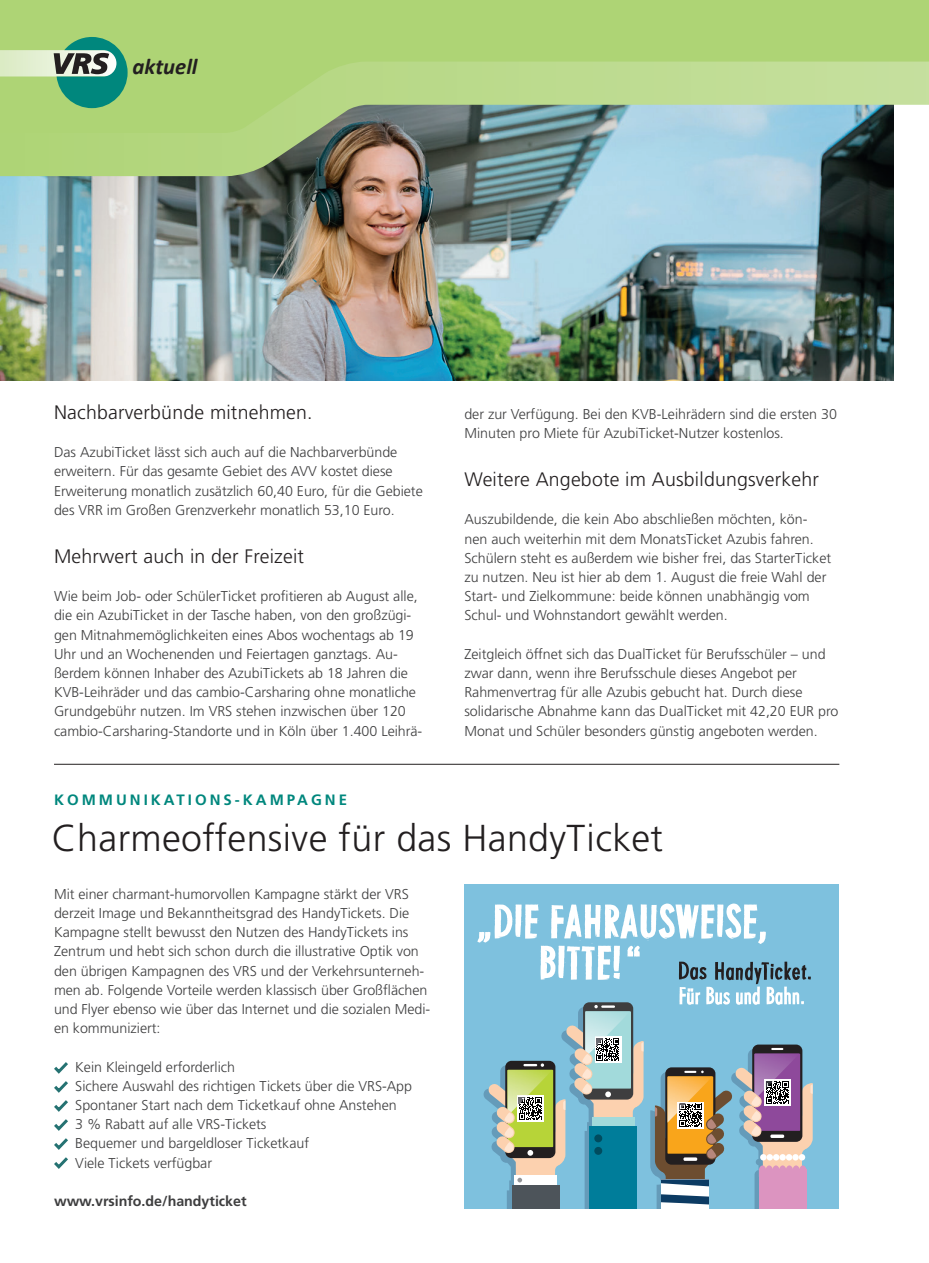
<style>
.page{position:relative;width:929px;height:1263px;background:#fff}
.page>*{position:absolute;margin:0;border:0;box-sizing:border-box;transform-origin:0 0}
.t1{font:300 37.5px "Frutiger LT Std";letter-spacing:.01em;color:#231f20}
.t2{font:italic 700 22.65px "Calibri";color:#231f20}
.t3{font:300 19.5px "Frutiger LT Std";letter-spacing:.01em;color:#231f20}
.t4{font:700 15px "Frutiger LT Std";letter-spacing:.2em;color:#00877d}
.t5{font:300 14.25px/19.2px "Frutiger LT Std";color:#3e3e3f}
.t6{font:700 14.25px "Frutiger LT Std";color:#3e3e3f}
</style>
<div class="page">
<div style="left:464px;top:884px;width:375px;height:325px;background:#7ec1de"></div>
<img style="left:0;top:210px;width:893px;height:170px">
<hr style="left:54px;top:764px;width:785px;height:1px;background:#231f20">
<div style="left:0;top:0;width:929px;height:40px;background:#aed475"></div>
<svg style="left:0;top:40px;width:929px;height:170px;background:#9ab690"></svg>
<svg style="left:0;top:37px;width:145px;height:98px;background:#91c182"></svg>
<svg style="left:54px;top:1062px;width:14px;height:107px"></svg>
<svg style="left:477px;top:903px;width:335px;height:306px"></svg>
<h2 class="t2" style="left:133px;top:52px;width:66px">aktuell</h2>
<h3 class="t3" style="left:54px;top:401px;width:260px">Nachbarverbünde mitnehmen.</h3>
<p class="t5" style="left:54px;top:443px;width:370px">Das AzubiTicket lässt sich auch auf die Nachbarverbünde erweitern. Für das gesamte Gebiet des AVV kostet diese Erweiterung monatlich zusätzlich 60,40 Euro, für die Gebiete des VRR im Großen Grenzverkehr monatlich 53,10 Euro.</p>
<h3 class="t3" style="left:54px;top:545px;width:251px">Mehrwert auch in der Freizeit</h3>
<p class="t5" style="left:54px;top:587px;width:370px">Wie beim Job- oder SchülerTicket profitieren ab August alle, die ein AzubiTicket in der Tasche haben, von den großzügi&shy;gen Mitnahmemöglichkeiten eines Abos wochentags ab 19<br>Uhr und an Wochenenden und Feiertagen ganztags. Au&shy;ßerdem können Inhaber des AzubiTickets ab 18 Jahren die KVB-Leihräder und das cambio-Carsharing ohne monatliche Grundgebühr nutzen. Im VRS stehen inzwischen über 120 cambio-Carsharing-Standorte und in Köln über 1.400 Leihrä-</p>
<p class="t4" style="left:54px;top:791px;width:294px">KOMMUNIKATIONS-KAMPAGNE</p>
<p class="t5" style="left:464px;top:404px;width:374px">der zur Verfügung. Bei den KVB-Leihrädern sind die ersten 30<br>Minuten pro Miete für AzubiTicket-Nutzer kostenlos.</p>
<h3 class="t3" style="left:464px;top:468px;width:356px">Weitere Angebote im Ausbildungsverkehr</h3>
<p class="t5" style="left:464px;top:510px;width:368px">Auszubildende, die kein Abo abschließen möchten, kön&shy;nen auch weiterhin mit dem MonatsTicket Azubis fahren.<br>Schülern steht es außerdem wie bisher frei, das StarterTicket zu nutzen. Neu ist hier ab dem 1. August die freie Wahl der Start- und Zielkommune: beide können unabhängig vom Schul- und Wohnstandort gewählt werden.</p>
<p class="t5" style="left:464px;top:644px;width:375px">Zeitgleich öffnet sich das DualTicket für Berufsschüler – und zwar dann, wenn ihre Berufsschule dieses Angebot per Rahmenvertrag für alle Azubis gebucht hat. Durch diese solidarische Abnahme kann das DualTicket mit 42,20 EUR pro Monat und Schüler besonders günstig angeboten werden.</p>
<h1 class="t1" style="left:52px;top:817px;width:612px">Charmeoffensive für das HandyTicket</h1>
<p class="t5" style="left:54px;top:884px;width:378px">Mit einer charmant-humorvollen Kampagne stärkt der VRS derzeit Image und Bekanntheitsgrad des HandyTickets. Die Kampagne stellt bewusst den Nutzen des HandyTickets ins Zentrum und hebt sich schon durch die illustrative Optik von den übrigen Kampagnen des VRS und der Verkehrsunterneh&shy;men ab. Folgende Vorteile werden klassisch über Großflächen und Flyer ebenso wie über das Internet und die sozialen Medi&shy;en kommuniziert:</p>
<p class="t5" style="left:75px;top:1057px;width:338px">Kein Kleingeld erforderlich<br>Sichere Auswahl des richtigen Tickets über die VRS-App Spontaner Start nach dem Ticketkauf ohne Anstehen<br>3 % Rabatt auf alle VRS-Tickets<br>Bequemer und bargeldloser Ticketkauf<br>Viele Tickets verfügbar</p>
<p class="t6" style="left:54px;top:1193px;width:194px">www.vrsinfo.de/handyticket</p>
</div>
